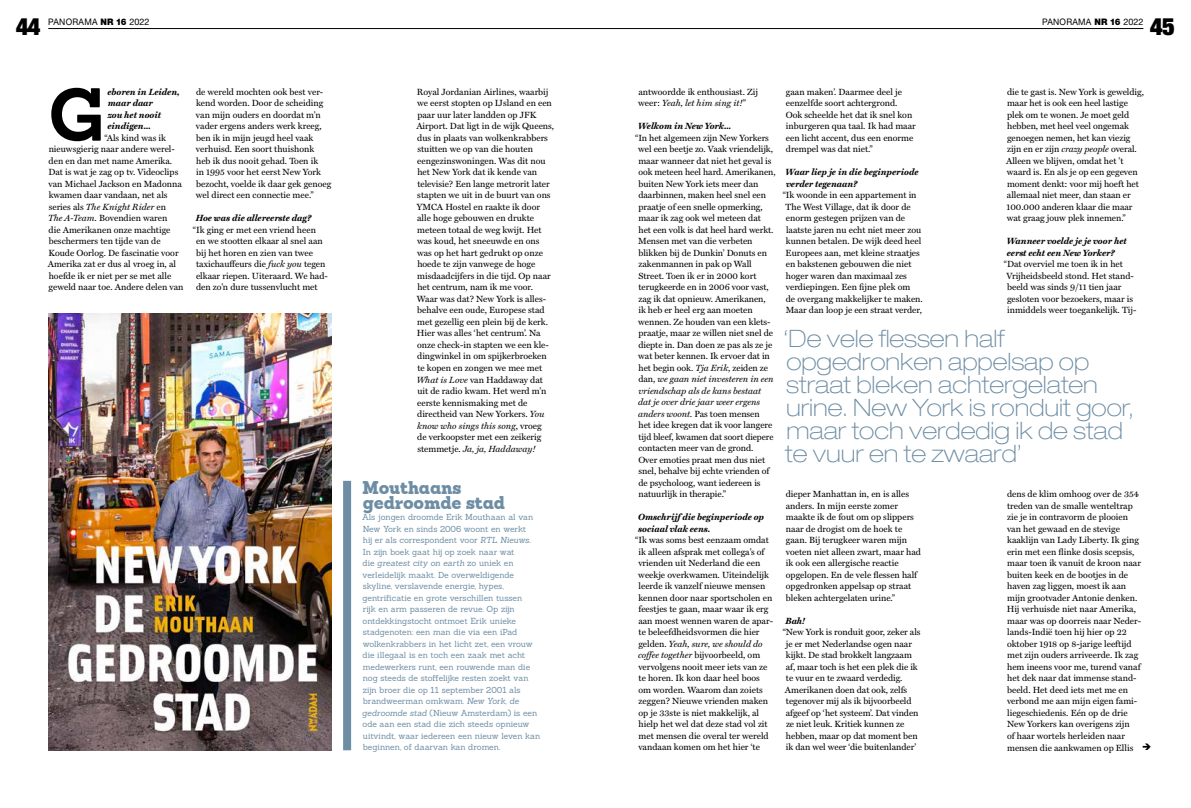
<style>
.page{position:relative;width:1191px;height:808px;background:#fff}
.page>*{position:absolute;margin:0;border:0;box-sizing:border-box;transform-origin:0 0}
.t1{font:700 73.1px "Sanchez W03";color:#000}
.t2{font:100 expanded 24px/23px "Helvetica Neue LT Std";color:#6d8da4}
.t3{font:900 condensed 24px "Helvetica Neue LT Std";color:#000}
.t4{font:900 18px/14.5px "Sanchez W03";letter-spacing:-.01em;color:#6d8da4}
.t5{font:9px/11.5px "Miller Text";color:#000}
.t6{font:italic 700 9px/11.5px "Miller Text";color:#000}
.t7{font:9px "Helvetica Neue LT Std";letter-spacing:.03em;color:#000;scale:.95 1}
.t8{font:8.5px/11.5px "Sanchez";letter-spacing:-.005em;color:#6d8da4}
.s1{font-weight:900}
.s2{font-style:italic}
</style>
<div class="page">
<div style="left:343px;top:481px;width:8px;height:269px;background:#6d8da4"></div>
<hr style="left:48px;top:28px;width:1095px;height:1px;background:#000">
<img style="left:48px;top:313px;width:284px;height:437px">
<p class="t7" style="left:48px;top:16px;width:108px">PANORAMA <span class="s1">NR 16</span> 2022</p>
<p class="t7" style="left:1042px;top:16px;width:108px">PANORAMA <span class="s1">NR 16</span> 2022</p>
<h2 class="t3" style="left:16px;top:11px;width:26px">44</h2>
<h2 class="t3" style="left:1150px;top:11px;width:26px">45</h2>
<h1 class="t1" style="left:48px;top:64px;width:58px">G</h1>
<p class="t6" style="left:107px;top:86px;width:74px">eboren in Leiden, maar daar<br>zou het nooit eindigen…</p>
<p class="t5" style="left:48px;top:132px;width:137px;text-indent:57px">“Als kind was ik nieuwsgierig naar andere werel&shy;den en dan met name Amerika.<br>Dat is wat je zag op tv. Videoclips van Michael Jackson en Madonna kwamen daar vandaan, net als series als <span class="s2">The Knight Rider</span> en<br><span class="s2">The A-Team</span>. Bovendien waren<br>die Amerikanen onze machtige beschermers ten tijde van de<br>Koude Oorlog. De fascinatie voor<br>Amerika zat er dus al vroeg in, al hoefde ik er niet per se met alle geweld naar toe. Andere delen van</p>
<p class="t5" style="left:196px;top:86px;width:137px">de wereld mochten ook best ver&shy;kend worden. Door de scheiding van mijn ouders en doordat m’n vader ergens anders werk kreeg, ben ik in mijn jeugd heel vaak verhuisd. Een soort thuishonk<br>heb ik dus nooit gehad. Toen ik<br>in 1995 voor het eerst New York bezocht, voelde ik daar gek genoeg wel direct een connectie mee.”</p>
<p class="t6" style="left:196px;top:213px;width:117px">Hoe was die allereerste dag?</p>
<p class="t5" style="left:196px;top:224px;width:133px;text-indent:-3px">“Ik ging er met een vriend heen<br>en we stootten elkaar al snel aan bij het horen en zien van twee taxichauffeurs die <span class="s2">fuck you</span> tegen elkaar riepen. Uiteraard. We had&shy;den zo’n dure tussenvlucht met</p>
<p class="t5" style="left:416px;top:86px;width:139px">Royal Jordanian Airlines, waarbij we eerst stopten op IJsland en een paar uur later landden op JFK<br>Airport. Dat ligt in de wijk Queens, dus in plaats van wolkenkrabbers stuitten we op van die houten eengezinswoningen. Was dit nou het New York dat ik kende van televisie? Een lange metrorit later stapten we uit in de buurt van ons<br>YMCA Hostel en raakte ik door alle hoge gebouwen en drukte meteen totaal de weg kwijt. Het was koud, het sneeuwde en ons was op het hart gedrukt op onze hoede te zijn vanwege de hoge misdaadcijfers in die tijd. Op naar het centrum, nam ik me voor.<br>Waar was dat? New York is alles&shy;behalve een oude, Europese stad met gezellig een plein bij de kerk.<br>Hier was alles ‘het centrum’. Na onze check-in stapten we een kle&shy;dingwinkel in om spijkerbroeken te kopen en zongen we mee met<br><span class="s2">What is Love</span> van Haddaway dat uit de radio kwam. Het werd m’n eerste kennismaking met de directheid van New Yorkers. <span class="s2">You know who sings this song</span>, vroeg<br>de verkoopster met een zeikerig stemmetje. <span class="s2">Ja, ja, Haddaway!</span></p>
<h3 class="t4" style="left:362px;top:480px;width:144px">Mouthaans gedroomde stad</h3>
<p class="t8" style="left:362px;top:511px;width:180px">Als jongen droomde Erik Mouthaan al van New York en sinds 2006 woont en werkt<br>hij er als correspondent voor <span class="s2">RTL Nieuws</span>.<br>In zijn boek gaat hij op zoek naar wat<br>die <span class="s2">greatest city on earth</span> zo uniek en verleidelijk maakt. De overweldigende skyline, verslavende energie, hypes, gentrificatie en grote verschillen tussen<br>rijk en arm passeren de revue. Op zijn ontdekkingstocht ontmoet Erik unieke stadgenoten: een man die via een iPad wolkenkrabbers in het licht zet, een vrouw die illegaal is en toch een zaak met acht medewerkers runt, een rouwende man die nog steeds de stoffelijke resten zoekt van zijn broer die op 11 september 2001 als brandweerman omkwam. <span class="s2">New York, de gedroomde stad</span> (Nieuw Amsterdam) is een ode aan een stad die zich steeds opnieuw uitvindt, waar iedereen een nieuw leven kan beginnen, of daarvan kan dromen.</p>
<p class="t5" style="left:638px;top:86px;width:121px">antwoordde ik enthousiast. Zij weer: <span class="s2">Yeah, let him sing it!</span>”</p>
<p class="t6" style="left:638px;top:121px;width:95px">Welkom in New York…</p>
<p class="t5" style="left:638px;top:132px;width:139px;text-indent:-3px">“In het algemeen zijn New Yorkers wel een beetje zo. Vaak vriendelijk, maar wanneer dat niet het geval is ook meteen heel hard. Amerikanen, buiten New York iets meer dan daarbinnen, maken heel snel een praatje of een snelle opmerking, maar ik zag ook wel meteen dat<br>het een volk is dat heel hard werkt.<br>Mensen met van die verbeten blikken bij de Dunkin’ Donuts en zakenmannen in pak op Wall<br>Street. Toen ik er in 2000 kort terugkeerde en in 2006 voor vast, zag ik dat opnieuw. Amerikanen,<br>ik heb er heel erg aan moeten wennen. Ze houden van een klets&shy;praatje, maar ze willen niet snel de diepte in. Dan doen ze pas als ze je wat beter kennen. Ik ervoer dat in het begin ook. <span class="s2">Tja Erik</span>, zeiden ze dan, <span class="s2">we gaan niet investeren in een vriendschap als de kans bestaat dat je over drie jaar weer ergens anders woont.</span> Pas toen mensen<br>het idee kregen dat ik voor langere tijd bleef, kwamen dat soort diepere contacten meer van de grond.<br>Over emoties praat men dus niet snel, behalve bij echte vrienden of de psycholoog, want iedereen is natuurlijk in therapie.”</p>
<p class="t6" style="left:638px;top:512px;width:127px">Omschrijf die beginperiode op sociaal vlak eens.</p>
<p class="t5" style="left:638px;top:535px;width:136px;text-indent:-3px">“Ik was soms best eenzaam omdat ik alleen afsprak met collega’s of vrienden uit Nederland die een weekje overkwamen. Uiteindelijk leerde ik vanzelf nieuwe mensen kennen door naar sportscholen en feestjes te gaan, maar waar ik erg aan moest wennen waren de apar&shy;te beleefdheidsvormen die hier gelden. <span class="s2">Yeah, sure, we should do coffee together</span> bijvoorbeeld, om vervolgens nooit meer iets van ze te horen. Ik kon daar heel boos om worden. Waarom dan zoiets zeggen? Nieuwe vrienden maken op je 33ste is niet makkelijk, al hielp het wel dat deze stad vol zit met mensen die overal ter wereld vandaan komen om het hier ‘te</p>
<p class="t5" style="left:786px;top:86px;width:132px">gaan maken’. Daarmee deel je eenzelfde soort achtergrond.<br>Ook scheelde het dat ik snel kon inburgeren qua taal. Ik had maar een licht accent, dus een enorme drempel was dat niet.”</p>
<p class="t6" style="left:785px;top:167px;width:134px">Waar liep je in die beginperiode verder tegenaan?</p>
<p class="t5" style="left:785px;top:190px;width:139px;text-indent:-3px">“Ik woonde in een appartement in<br>The West Village, dat ik door de enorm gestegen prijzen van de laatste jaren nu echt niet meer zou kunnen betalen. De wijk deed heel<br>Europees aan, met kleine straatjes en bakstenen gebouwen die niet hoger waren dan maximaal zes verdiepingen. Een fijne plek om<br>de overgang makkelijker te maken.<br>Maar dan loop je een straat verder,</p>
<p class="t5" style="left:1006px;top:86px;width:139px">die te gast is. New York is geweldig, maar het is ook een heel lastige plek om te wonen. Je moet geld hebben, met heel veel ongemak genoegen nemen, het kan viezig zijn en er zijn <span class="s2">crazy people</span> overal.<br>Alleen we blijven, omdat het ’t waard is. En als je op een gegeven moment denkt: voor mij hoeft het allemaal niet meer, dan staan er<br>100.000 anderen klaar die maar wat graag jouw plek innemen.”</p>
<p class="t6" style="left:1006px;top:236px;width:122px">Wanneer voelde je je voor het eerst echt een New Yorker?</p>
<p class="t5" style="left:1003px;top:259px;width:134px">“Dat overviel me toen ik in het<br>Vrijheidsbeeld stond. Het stand&shy;beeld was sinds 9/11 tien jaar gesloten voor bezoekers, maar is inmiddels weer toegankelijk. Tij-</p>
<h2 class="t2" style="left:783px;top:327px;width:352px">‘De vele flessen half opgedronken appelsap op straat bleken achtergelaten urine. New York is ronduit goor, maar toch verdedig ik de stad te vuur en te zwaard’</h2>
<p class="t5" style="left:786px;top:489px;width:137px">dieper Manhattan in, en is alles anders. In mijn eerste zomer maakte ik de fout om op slippers naar de drogist om de hoek te gaan. Bij terugkeer waren mijn voeten niet alleen zwart, maar had ik ook een allergische reactie opgelopen. En de vele flessen half opgedronken appelsap op straat bleken achtergelaten urine.”</p>
<p class="t6" style="left:785px;top:615px;width:21px">Bah!</p>
<p class="t5" style="left:782px;top:627px;width:139px">“New York is ronduit goor, zeker als je er met Nederlandse ogen naar kijkt. De stad brokkelt langzaam<br>af, maar toch is het een plek die ik te vuur en te zwaard verdedig.<br>Amerikanen doen dat ook, zelfs tegenover mij als ik bijvoorbeeld afgeef op ‘het systeem’. Dat vinden ze niet leuk. Kritiek kunnen ze hebben, maar op dat moment ben ik dan wel weer ‘die buitenlander’</p>
<p class="t5" style="left:1006px;top:489px;width:136px">dens de klim omhoog over de 354 treden van de smalle wenteltrap zie je in contravorm de plooien van het gewaad en de stevige kaaklijn van Lady Liberty. Ik ging erin met een flinke dosis scepsis, maar toen ik vanuit de kroon naar buiten keek en de bootjes in de haven zag liggen, moest ik aan mijn grootvader Antonie denken.<br>Hij verhuisde niet naar Amerika, maar was op doorreis naar Neder&shy;lands-Indië toen hij hier op 22 oktober 1918 op 8-jarige leeftijd met zijn ouders arriveerde. Ik zag hem ineens voor me, turend vanaf het dek naar dat immense stand&shy;beeld. Het deed iets met me en verbond me aan mijn eigen fami&shy;liegeschiedenis. Eén op de drie<br>New Yorkers kan overigens zijn<br>of haar wortels herleiden naar mensen die aankwamen op Ellis</p>
</div>
